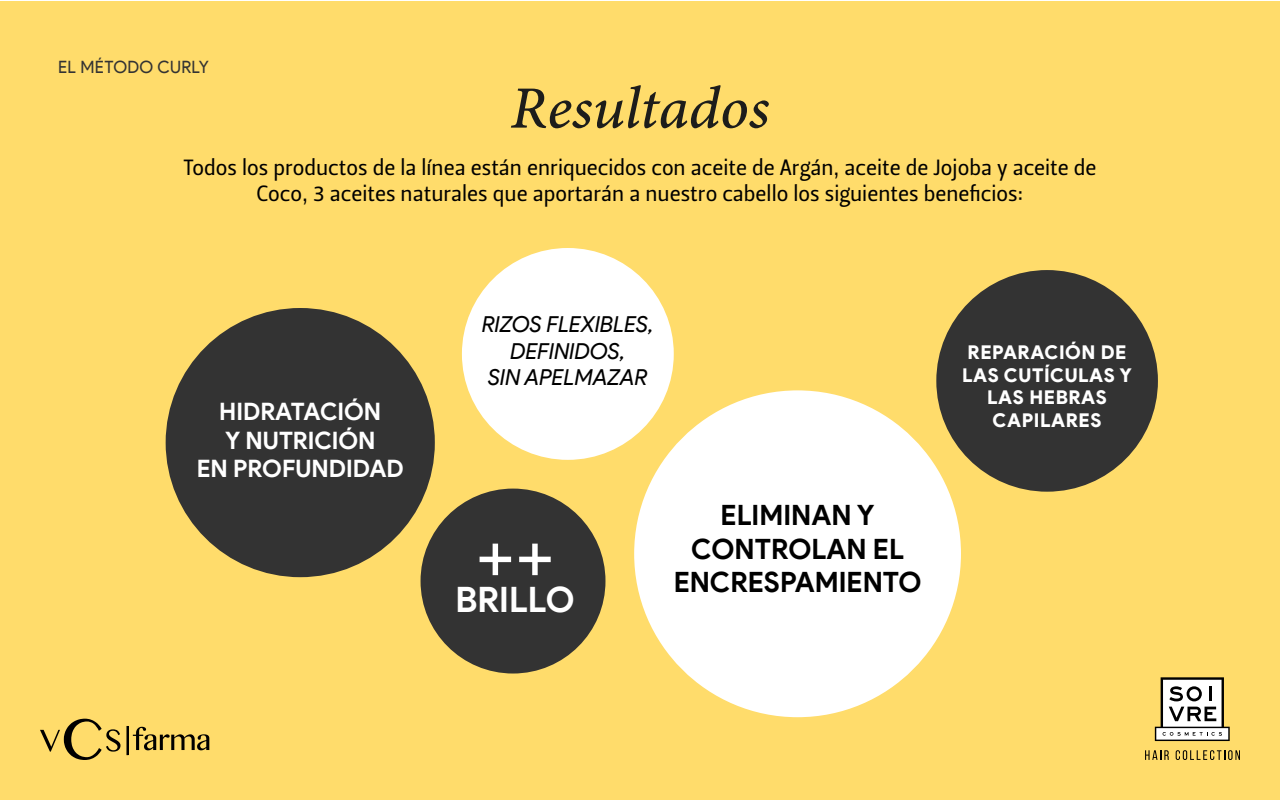
<style>
.page{position:relative;width:1280px;height:800px;background:#fff}
.page>*{position:absolute;margin:0;border:0;box-sizing:border-box;transform-origin:0 0}
.t1{font:72px "Product Sans";color:#fff}
.t2{font:60px "Minion Pro Medium It Capt";letter-spacing:-.005em;color:#1d1d1b}
.t3{font:700 35px "Product Sans";color:#fff}
.t4{font:700 28px/33.6px "Product Sans";color:#000;text-align:center}
.t5{font:700 24px/28.8px "Product Sans";color:#fff;text-align:center}
.t6{font:22px/26.4px "Leitura Sans Grot 2";color:#000;text-align:center}
.t7{font:italic 22px/26.4px "Product Sans";color:#000;text-align:center}
.t8{font:900 19px/22.8px "Product Sans";letter-spacing:.03em;color:#fff;text-align:center}
.t9{font:17px "Product Sans";letter-spacing:.02em;color:#333}
</style>
<div class="page">
<div style="left:0;top:1px;width:1280px;height:799px;background:#ffdc6b"></div>
<svg style="left:1155px;top:677px;width:75px;height:64px;background:#bdb8aa"></svg>
<svg style="left:1145px;top:750px;width:24px;height:10px"></svg>
<svg style="left:1176px;top:750px;width:64px;height:10px"></svg>
<svg style="left:40px;top:719px;width:80px;height:41px"></svg>
<svg style="left:127px;top:726px;width:82px;height:29px"></svg>
<div style="left:166px;top:308px;width:269px;height:269px;background:#333;border-radius:50%"></div>
<div style="left:634px;top:390px;width:327px;height:327px;background:#fff;border-radius:50%"></div>
<div style="left:936px;top:270px;width:222px;height:222px;background:#333;border-radius:50%"></div>
<div style="left:421px;top:489px;width:184px;height:185px;background:#333;border-radius:50%"></div>
<div style="left:462px;top:248px;width:212px;height:212px;background:#fff;border-radius:50%"></div>
<p class="t9" style="left:58px;top:57px;width:153px">EL MÉTODO CURLY</p>
<h2 class="t2" style="left:510px;top:66px;width:261px">Resultados</h2>
<p class="t6" style="left:183px;top:155px;width:915px">Todos los productos de la línea están enriquecidos con aceite de Argán, aceite de Jojoba y aceite de<br>Coco, 3 aceites naturales que aportarán a nuestro cabello los siguientes beneficios:</p>
<p class="t5" style="left:197px;top:397px;width:209px">HIDRATACIÓN<br>Y NUTRICIÓN<br>EN PROFUNDIDAD</p>
<p class="t7" style="left:482px;top:311px;width:173px">RIZOS FLEXIBLES,<br>DEFINIDOS,<br>SIN APELMAZAR</p>
<h1 class="t1" style="left:476px;top:510px;width:81px">++</h1>
<h3 class="t3" style="left:456px;top:578px;width:121px">BRILLO</h3>
<p class="t4" style="left:674px;top:498px;width:249px">ELIMINAN Y<br>CONTROLAN EL<br>ENCRESPAMIENTO</p>
<p class="t8" style="left:962px;top:341px;width:171px">REPARACIÓN DE<br>LAS CUTÍCULAS Y<br>LAS HEBRAS<br>CAPILARES</p>
</div>
